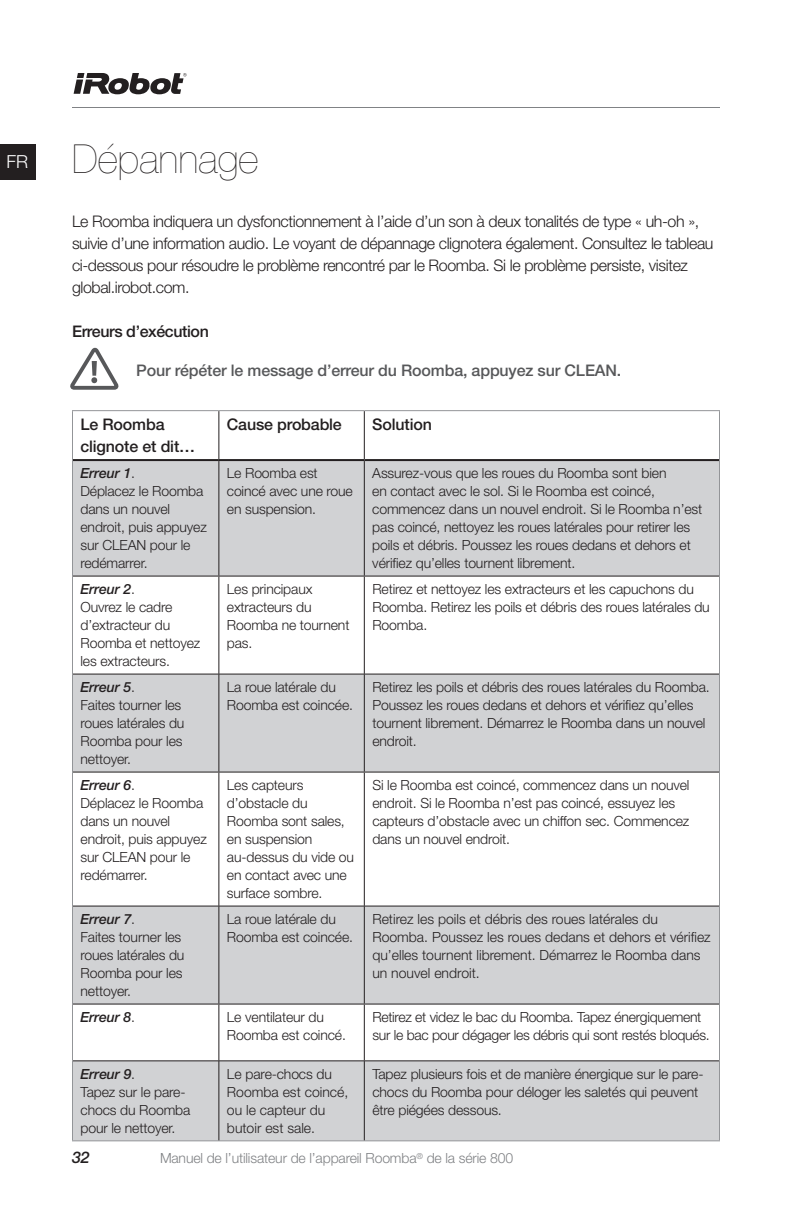
<style>
.page{position:relative;width:792px;height:1224px;background:#fff}
.page>*{position:absolute;margin:0;border:0;box-sizing:border-box;transform-origin:0 0}
.t1{font:200 40px "Helvetica Neue LT Pro";color:#231f20}
.t2{font:300 18px "Helvetica Neue LT Pro";color:#fff}
.t3{font:300 16px/22px "Helvetica Neue LT Pro";letter-spacing:-.025em;color:#231f20}
.t4{font:500 16px/22px "Helvetica Neue LT Pro";letter-spacing:-.01em;color:#231f20}
.t5{font:500 16px "Helvetica Neue LT Pro";letter-spacing:-.01em;color:#57585a}
.t6{font:italic 500 16px "Helvetica Neue LT Pro";color:#231f20}
.t7{font:300 14px/18px "Helvetica Neue LT Pro";letter-spacing:-.01em;color:#231f20}
.t8{font:300 14px "Helvetica Neue LT Pro";letter-spacing:-.01em;color:#808285}
.t9{font:italic 500 14px "Helvetica Neue LT Pro";letter-spacing:-.01em;color:#231f20}
.s1{font-weight:500;font-style:italic}
.s2{font-weight:300;font-style:normal}
</style>
<div class="page">
<svg style="left:74px;top:73px;width:113px;height:21px"></svg>
<hr style="left:72px;top:107px;width:648px;height:1px;background:#808285">
<div style="left:0;top:144px;width:36px;height:36px;background:#231f20"></div>
<svg style="left:73px;top:461px;width:646px;height:679px;fill:#d1d2d4"></svg>
<hr style="left:72px;top:410px;width:147px;height:1px;background:#939598">
<hr style="left:72px;top:411px;width:1px;height:49px;background:#939598">
<hr style="left:219px;top:410px;width:145px;height:1px;background:#939598">
<hr style="left:364px;top:410px;width:356px;height:1px;background:#939598">
<hr style="left:719px;top:411px;width:1px;height:49px;background:#939598">
<hr style="left:72px;top:460px;width:1px;height:116px;background:#939598">
<hr style="left:719px;top:460px;width:1px;height:116px;background:#939598">
<hr style="left:72px;top:576px;width:1px;height:98px;background:#939598">
<hr style="left:719px;top:576px;width:1px;height:98px;background:#939598">
<hr style="left:72px;top:674px;width:1px;height:98px;background:#939598">
<hr style="left:719px;top:674px;width:1px;height:98px;background:#939598">
<hr style="left:72px;top:772px;width:1px;height:134px;background:#939598">
<hr style="left:719px;top:772px;width:1px;height:134px;background:#939598">
<hr style="left:72px;top:906px;width:1px;height:98px;background:#939598">
<hr style="left:719px;top:906px;width:1px;height:98px;background:#939598">
<hr style="left:72px;top:1004px;width:1px;height:57px;background:#939598">
<hr style="left:719px;top:1004px;width:1px;height:57px;background:#939598">
<hr style="left:72px;top:1061px;width:1px;height:79px;background:#939598">
<hr style="left:719px;top:1061px;width:1px;height:79px;background:#939598">
<hr style="left:72px;top:1140px;width:147px;height:1px;background:#939598">
<hr style="left:219px;top:1140px;width:145px;height:1px;background:#939598">
<hr style="left:364px;top:1140px;width:356px;height:1px;background:#939598">
<hr style="left:218px;top:411px;width:1px;height:48px;background:#231f20">
<hr style="left:218px;top:461px;width:1px;height:115px;background:#231f20">
<hr style="left:73px;top:576px;width:146px;height:1px;background:#231f20">
<hr style="left:219px;top:576px;width:145px;height:1px;background:#231f20">
<hr style="left:218px;top:577px;width:1px;height:97px;background:#231f20">
<hr style="left:364px;top:576px;width:355px;height:1px;background:#231f20">
<hr style="left:218px;top:674px;width:1px;height:98px;background:#231f20">
<hr style="left:73px;top:772px;width:146px;height:1px;background:#231f20">
<hr style="left:219px;top:772px;width:145px;height:1px;background:#231f20">
<hr style="left:218px;top:773px;width:1px;height:133px;background:#231f20">
<hr style="left:364px;top:772px;width:355px;height:1px;background:#231f20">
<hr style="left:218px;top:906px;width:1px;height:98px;background:#231f20">
<hr style="left:73px;top:1004px;width:146px;height:1px;background:#231f20">
<hr style="left:219px;top:1004px;width:145px;height:1px;background:#231f20">
<hr style="left:218px;top:1005px;width:1px;height:56px;background:#231f20">
<hr style="left:364px;top:1004px;width:355px;height:1px;background:#231f20">
<hr style="left:218px;top:1061px;width:1px;height:79px;background:#231f20">
<hr style="left:364px;top:411px;width:1px;height:48px;background:#231f20">
<hr style="left:364px;top:461px;width:1px;height:115px;background:#231f20">
<hr style="left:364px;top:577px;width:1px;height:97px;background:#231f20">
<hr style="left:73px;top:674px;width:146px;height:1px;background:#231f20">
<hr style="left:219px;top:674px;width:145px;height:1px;background:#231f20">
<hr style="left:364px;top:674px;width:355px;height:1px;background:#231f20">
<hr style="left:364px;top:674px;width:1px;height:98px;background:#231f20">
<hr style="left:364px;top:773px;width:1px;height:133px;background:#231f20">
<hr style="left:73px;top:906px;width:146px;height:1px;background:#231f20">
<hr style="left:219px;top:906px;width:145px;height:1px;background:#231f20">
<hr style="left:364px;top:906px;width:355px;height:1px;background:#231f20">
<hr style="left:364px;top:906px;width:1px;height:98px;background:#231f20">
<hr style="left:364px;top:1005px;width:1px;height:56px;background:#231f20">
<hr style="left:73px;top:1061px;width:146px;height:1px;background:#231f20">
<hr style="left:219px;top:1061px;width:145px;height:1px;background:#231f20">
<hr style="left:364px;top:1061px;width:355px;height:1px;background:#231f20">
<hr style="left:364px;top:1061px;width:1px;height:79px;background:#231f20">
<hr style="left:73px;top:459px;width:146px;height:2px;background:#231f20">
<hr style="left:219px;top:459px;width:145px;height:2px;background:#231f20">
<hr style="left:364px;top:459px;width:355px;height:2px;background:#231f20">
<svg style="left:70px;top:348px;width:48px;height:42px"></svg>
<p class="t2" style="left:7px;top:150px;width:23px">FR</p>
<h1 class="t1" style="left:72px;top:135px;width:188px">Dépannage</h1>
<p class="t3" style="left:72px;top:210px;width:643px">Le Roomba indiquera un dysfonctionnement à l’aide d’un son à deux tonalités de type « uh-oh », suivie d’une information audio. Le voyant de dépannage clignotera également. Consultez le tableau ci-dessous pour résoudre le problème rencontré par le Roomba. Si le problème persiste, visitez global.irobot.com.</p>
<p class="t4" style="left:72px;top:321px;width:138px">Erreurs d’exécution</p>
<p class="t5" style="left:136px;top:360px;width:486px">Pour répéter le message d’erreur du Roomba, appuyez sur CLEAN.</p>
<p class="t4" style="left:80px;top:413px;width:116px">Le Roomba clignote et dit…</p>
<p class="t4" style="left:227px;top:413px;width:117px">Cause probable</p>
<p class="t4" style="left:372px;top:413px;width:61px">Solution</p>
<p class="t7" style="left:80px;top:464px;width:128px"><span class="s1">Erreur 1</span>.<br>Déplacez le Roomba dans un nouvel endroit, puis appuyez sur CLEAN pour le redémarrer.</p>
<p class="t7" style="left:227px;top:464px;width:128px">Le Roomba est coincé avec une roue en suspension.</p>
<p class="t7" style="left:372px;top:464px;width:331px">Assurez-vous que les roues du Roomba sont bien<br>en contact avec le sol. Si le Roomba est coincé, commencez dans un nouvel endroit. Si le Roomba n’est pas coincé, nettoyez les roues latérales pour retirer les poils et débris. Poussez les roues dedans et dehors et vérifiez qu’elles tournent librement.</p>
<p class="t7" style="left:81px;top:580px;width:121px"><span class="s1">Erreur 2</span>.<br>Ouvrez le cadre d’extracteur du<br>Roomba et nettoyez les extracteurs.</p>
<p class="t7" style="left:227px;top:580px;width:124px">Les principaux extracteurs du<br>Roomba ne tournent pas.</p>
<p class="t7" style="left:372px;top:580px;width:339px">Retirez et nettoyez les extracteurs et les capuchons du<br>Roomba. Retirez les poils et débris des roues latérales du<br>Roomba.</p>
<p class="t7" style="left:81px;top:678px;width:105px"><span class="s1">Erreur 5</span>.<br>Faites tourner les roues latérales du<br>Roomba pour les nettoyer.</p>
<p class="t7" style="left:227px;top:678px;width:128px">La roue latérale du<br>Roomba est coincée.</p>
<p class="t7" style="left:372px;top:678px;width:339px">Retirez les poils et débris des roues latérales du Roomba.<br>Poussez les roues dedans et dehors et vérifiez qu’elles tournent librement. Démarrez le Roomba dans un nouvel endroit.</p>
<p class="t7" style="left:81px;top:776px;width:128px"><span class="s1">Erreur 6</span>.<br>Déplacez le Roomba dans un nouvel endroit, puis appuyez sur CLEAN pour le redémarrer.</p>
<p class="t7" style="left:227px;top:776px;width:129px">Les capteurs d’obstacle du<br>Roomba sont sales, en suspension au-dessus du vide ou en contact avec une surface sombre.</p>
<p class="t7" style="left:372px;top:776px;width:319px">Si le Roomba est coincé, commencez dans un nouvel endroit. Si le Roomba n’est pas coincé, essuyez les capteurs d’obstacle avec un chiffon sec. Commencez dans un nouvel endroit.</p>
<p class="t7" style="left:81px;top:910px;width:105px"><span class="s1">Erreur 7</span>.<br>Faites tourner les roues latérales du<br>Roomba pour les nettoyer.</p>
<p class="t7" style="left:227px;top:910px;width:128px">La roue latérale du<br>Roomba est coincée.</p>
<p class="t7" style="left:372px;top:910px;width:340px">Retirez les poils et débris des roues latérales du Roomba. Poussez les roues dedans et dehors et vérifiez qu’elles tournent librement. Démarrez le Roomba dans un nouvel endroit.</p>
<p class="t9" style="left:81px;top:1009px;width:56px">Erreur 8<span class="s2">.</span></p>
<p class="t7" style="left:227px;top:1008px;width:120px">Le ventilateur du<br>Roomba est coincé.</p>
<p class="t7" style="left:372px;top:1008px;width:339px">Retirez et videz le bac du Roomba. Tapez énergiquement sur le bac pour dégager les débris qui sont restés bloqués.</p>
<p class="t7" style="left:81px;top:1065px;width:111px"><span class="s1">Erreur 9</span>.<br>Tapez sur le pare&shy;chocs du Roomba pour le nettoyer.</p>
<p class="t7" style="left:227px;top:1065px;width:123px">Le pare-chocs du<br>Roomba est coincé, ou le capteur du butoir est sale.</p>
<p class="t7" style="left:372px;top:1065px;width:333px">Tapez plusieurs fois et de manière énergique sur le pare&shy;chocs du Roomba pour déloger les saletés qui peuvent être piégées dessous.</p>
<p class="t6" style="left:72px;top:1148px;width:19px">32</p>
<p class="t8" style="left:160px;top:1150px;width:355px">Manuel de l’utilisateur de l’appareil Roomba<sup>®</sup> de la série 800</p>
</div>
